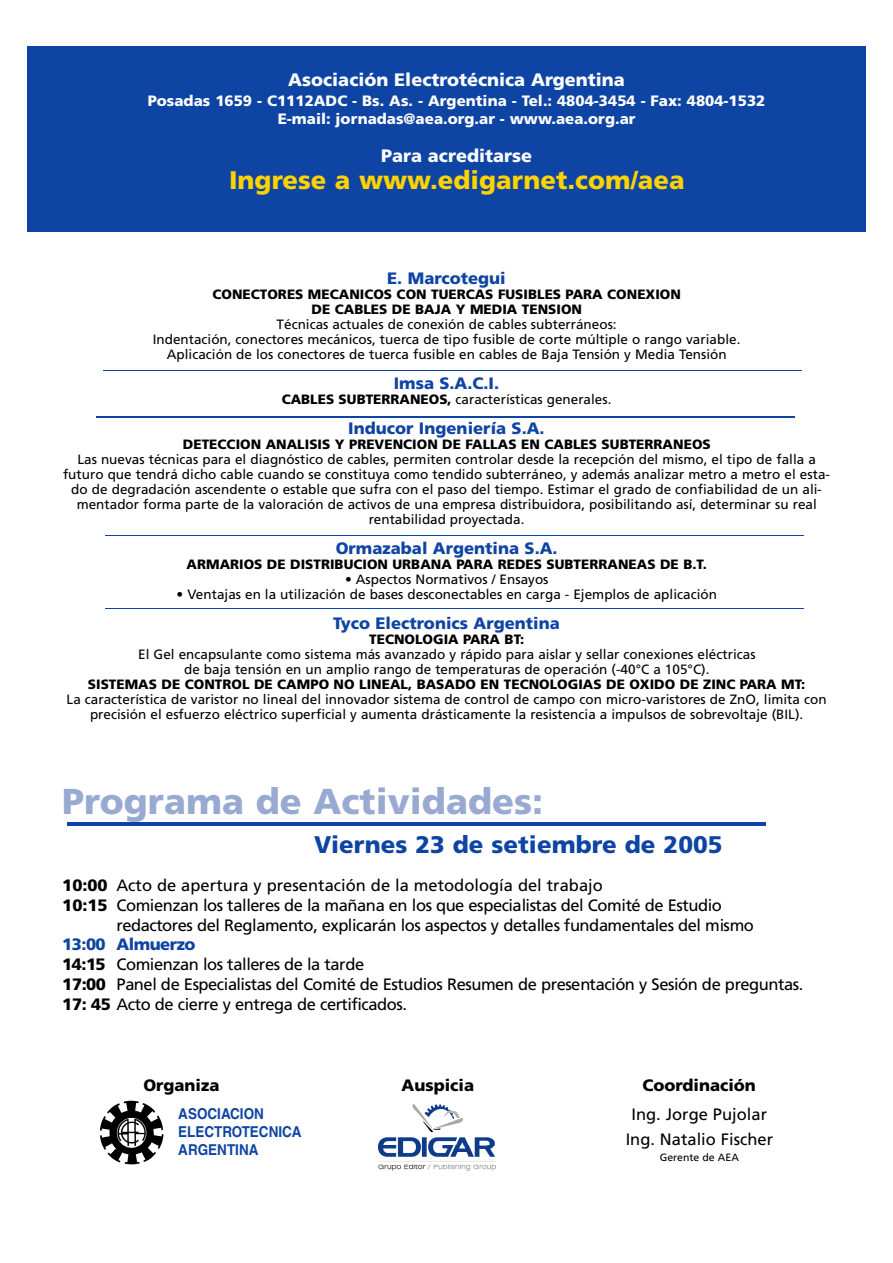
<style>
.page{position:relative;width:893px;height:1263px;background:#fff}
.page>*{position:absolute;margin:0;border:0;box-sizing:border-box;transform-origin:0 0}
.t1{font:900 36px "Frutiger";color:#98a9d2}
.t2{font:900 25.5px "Frutiger";color:#ffd300}
.t3{font:900 24px "Frutiger";color:#0e44a3}
.t4{font:900 18px "Frutiger";color:#fff}
.t5{font:16.5px/19.8px "Frutiger";letter-spacing:-.02em;color:#000}
.t6{font:900 16.5px "Frutiger";color:#0e44a3}
.t7{font:16.5px/24.9px "Frutiger";color:#000;text-align:center}
.t8{font:900 16.5px "Frutiger";color:#000}
.t9{font:900 15px/18px "Frutiger";color:#fff;text-align:center}
.t10{font:700 15px/18px "Helvetica";color:#0e44a3;scale:.9 1}
.t11{font:13.5px/15px "Frutiger";color:#000;text-align:center}
.t12{font:900 13.5px/14.7px "Frutiger";color:#000;text-align:center}
.t13{font:10.5px "Frutiger";color:#000}
.s1{font-weight:900}
.s2{font-weight:900;color:#0e44a3}
</style>
<div class="page">
<div style="left:27px;top:46px;width:838px;height:185px;background:#0e44a3"></div>
<img style="left:100px;top:1100px;width:64px;height:65px">
<hr style="left:103px;top:370px;width:698px;height:1px;background:#0e44a3">
<hr style="left:96px;top:417px;width:699px;height:1px;background:#0e44a3">
<hr style="left:105px;top:535px;width:699px;height:1px;background:#0e44a3">
<hr style="left:105px;top:608px;width:699px;height:1px;background:#0e44a3">
<hr style="left:67px;top:822px;width:698px;height:3px;background:#0e44a3">
<img style="left:412px;top:1105px;width:51px;height:20px">
<img style="left:378px;top:1125px;width:117px;height:46px">
<h3 class="t4" style="left:288px;top:73px;width:338px">Asociación Electrotécnica Argentina</h3>
<p class="t9" style="left:148px;top:93px;width:619px">Posadas 1659 - C1112ADC - Bs. As. - Argentina - Tel.: 4804-3454 - Fax: 4804-1532<br>E-mail: jornadas@aea.org.ar - www.aea.org.ar</p>
<h3 class="t4" style="left:381px;top:149px;width:153px">Para acreditarse</h3>
<h2 class="t2" style="left:229px;top:170px;width:457px">Ingrese a www.edigarnet.com/aea</h2>
<p class="t6" style="left:387px;top:272px;width:120px">E. Marcotegui</p>
<p class="t12" style="left:212px;top:288px;width:470px">CONECTORES MECANICOS CON TUERCAS FUSIBLES PARA CONEXION<br>DE CABLES DE BAJA Y MEDIA TENSION</p>
<p class="t11" style="left:153px;top:318px;width:589px">Técnicas actuales de conexión de cables subterráneos:<br>Indentación, conectores mecánicos, tuerca de tipo fusible de corte múltiple o rango variable.<br>Aplicación de los conectores de tuerca fusible en cables de Baja Tensión y Media Tensión</p>
<p class="t6" style="left:393px;top:377px;width:107px">Imsa S.A.C.I.</p>
<p class="t11" style="left:282px;top:393px;width:331px"><span class="s1">CABLES SUBTERRANEOS,</span> características generales.</p>
<p class="t6" style="left:348px;top:422px;width:198px">Inducor Ingeniería S.A.</p>
<p class="t12" style="left:183px;top:438px;width:529px">DETECCION ANALISIS Y PREVENCION DE FALLAS EN CABLES SUBTERRANEOS</p>
<p class="t11" style="left:63px;top:453px;width:768px">Las nuevas técnicas para el diagnóstico de cables, permiten controlar desde la recepción del mismo, el tipo de falla a futuro que tendrá dicho cable cuando se constituya como tendido subterráneo, y además analizar metro a metro el esta&shy;do de degradación ascendente o estable que sufra con el paso del tiempo. Estimar el grado de confiabilidad de un ali&shy;mentador forma parte de la valoración de activos de una empresa distribuidora, posibilitando así, determinar su real rentabilidad proyectada.</p>
<p class="t6" style="left:336px;top:542px;width:223px">Ormazabal Argentina S.A.</p>
<p class="t12" style="left:186px;top:558px;width:522px">ARMARIOS DE DISTRIBUCION URBANA PARA REDES SUBTERRANEAS DE B.T.</p>
<p class="t11" style="left:345px;top:573px;width:205px">• Aspectos Normativos / Ensayos</p>
<p class="t11" style="left:176px;top:588px;width:542px">• Ventajas en la utilización de bases desconectables en carga - Ejemplos de aplicación</p>
<p class="t6" style="left:333px;top:617px;width:228px">Tyco Electronics Argentina</p>
<p class="t12" style="left:369px;top:633px;width:156px">TECNOLOGIA PARA BT:</p>
<p class="t11" style="left:138px;top:648px;width:618px">El Gel encapsulante como sistema más avanzado y rápido para aislar y sellar conexiones eléctricas de baja tensión en un amplio rango de temperaturas de operación (-40°C a 105°C).</p>
<p class="t12" style="left:88px;top:678px;width:718px">SISTEMAS DE CONTROL DE CAMPO NO LINEAL, BASADO EN TECNOLOGIAS DE OXIDO DE ZINC PARA MT:</p>
<p class="t11" style="left:67px;top:693px;width:761px">La característica de varistor no lineal del innovador sistema de control de campo con micro-varistores de ZnO, limita con precisión el esfuerzo eléctrico superficial y aumenta drásticamente la resistencia a impulsos de sobrevoltaje (BIL).</p>
<h1 class="t1" style="left:62px;top:787px;width:482px">Programa de Actividades:</h1>
<h3 class="t3" style="left:314px;top:835px;width:410px">Viernes 23 de setiembre de 2005</h3>
<p class="t7" style="left:62px;top:874px;width:542px"><span class="s1">10:00</span> Acto de apertura y presentación de la metodología del trabajo</p>
<p class="t5" style="left:62px;top:896px;width:661px"><span class="s1">10:15</span> Comienzan los talleres de la mañana en los que especialistas del Comité de Estudio</p>
<p class="t5" style="left:116px;top:916px;width:639px">re d a c to res del Reglamento, explicarán los aspectos y detalles fundamentales del mismo</p>
<p class="t5" style="left:62px;top:936px;width:742px"><span class="s2">1 3 :0 0 A lm u e rz o<br></span><span class="s1">1 4 :1 5</span> Comienzan los talleres de la tard e<br><span class="s1">17:00</span> Panel de Especialistas del Comité de Estudios Resumen de presentación y Sesión de pre g u n ta s.<br><span class="s1">17: 45</span> Acto de cierre y entrega de certific a d o s.</p>
<p class="t8" style="left:143px;top:1079px;width:78px">Organiza</p>
<p class="t10" style="left:178px;top:1106px;width:138px">ASOCIACION<br>ELECTROTECNICA<br>ARGENTINA</p>
<p class="t8" style="left:401px;top:1079px;width:74px">Auspicia</p>
<p class="t8" style="left:642px;top:1079px;width:115px">Coordinación</p>
<p class="t7" style="left:625px;top:1103px;width:149px">Ing. Jorge Pujolar<br>Ing. Natalio Fischer</p>
<p class="t13" style="left:660px;top:1153px;width:81px">Gerente de AEA</p>
</div>
